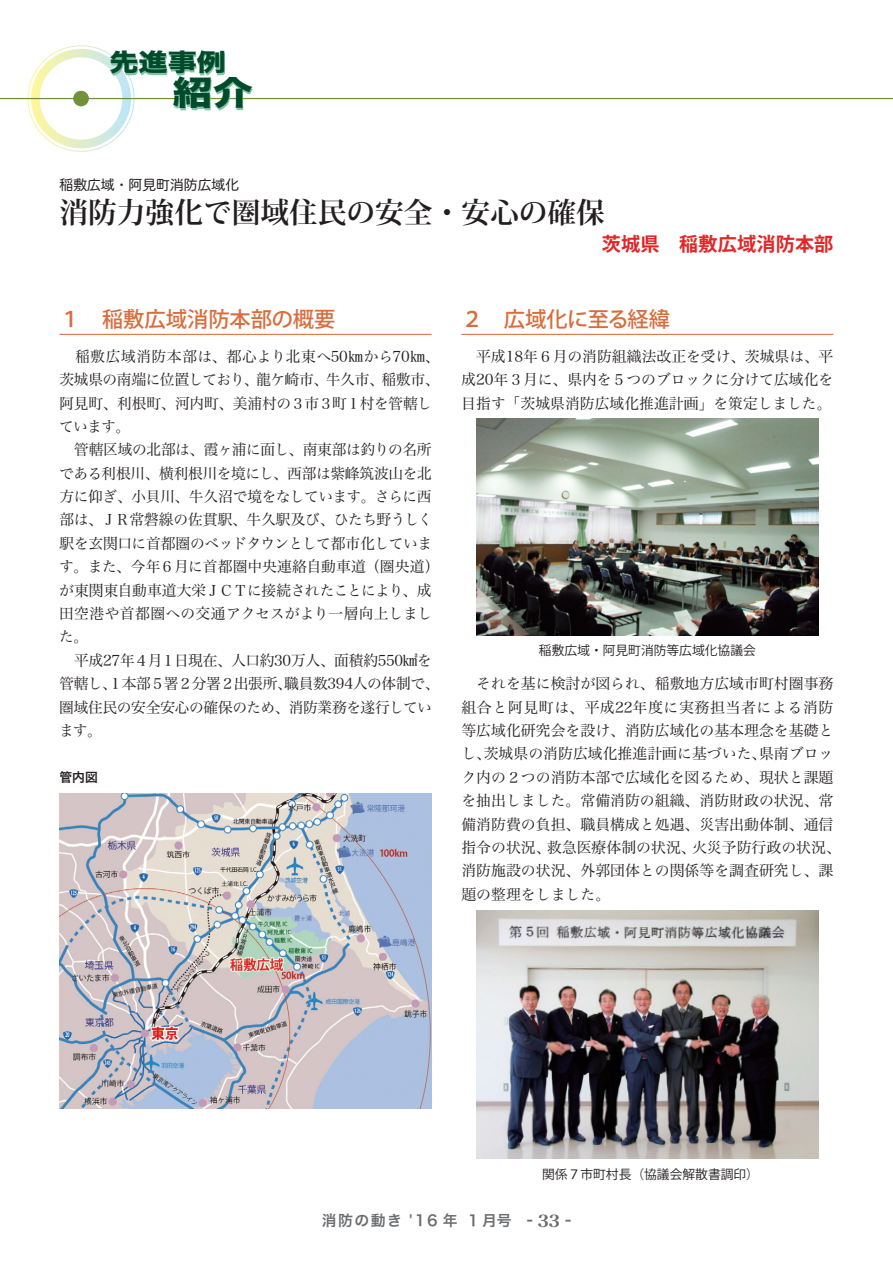
<style>
.page{position:relative;width:893px;height:1263px;background:#fff}
.page>*{position:absolute;margin:0;border:0;box-sizing:border-box;transform-origin:0 0}
.t1{font:33.3px "Hira Kaku Std N W8";color:#004c2a;scale:1.21 1}
.t2{font:700 28.65px "Koz Min Pro";color:#231f20}
.t3{font:24.15px "Hira Kaku Std N W8";color:#004c2a;scale:1.21 1}
.t4{font:500 21.3px "Koz Go Pro";color:#d96d3c}
.t5{font:500 21.3px "Koz Go Pro";letter-spacing:-.02em;color:#d96d3c}
.t6{font:700 19.2px "Koz Go Pro";letter-spacing:.01em;color:#e22526}
.t7{font:14.85px/23.4px "Hira Min Pro N W3";letter-spacing:-.005em;color:#231f20}
.t8{font:14.85px "Hira Kaku Pro W6";letter-spacing:.1em;color:#6c6d70}
.t9{font:13.8px "Hira Maru Pro W4";color:#231f20}
.t10{font:12.75px "Koz Go Pro";color:#231f20}
.t11{font:12.75px "Hira Kaku Pro N W6";color:#231f20}
.s1{font-family:"Century Old Style Std";font-weight:700;font-size:16.95px}
</style>
<div class="page">
<hr style="left:461px;top:334px;width:372px;height:1px;background:#d96d3c">
<hr style="left:60px;top:334px;width:372px;height:1px;background:#d96d3c">
<img style="left:60px;top:793px;width:372px;height:315px">
<img style="left:476px;top:419px;width:343px;height:217px">
<img style="left:476px;top:910px;width:343px;height:249px">
<hr style="left:0;top:98px;width:893px;height:1px;background:#71923b">
<svg style="left:27px;top:45px;width:226px;height:107px"></svg>
<h3 class="t3" style="left:109px;top:49px;width:98px">先進事例</h3>
<h1 class="t1" style="left:173px;top:74px;width:68px">紹介</h1>
<p class="t9" style="left:60px;top:173px;width:181px">稲敷広域・阿見町消防広域化</p>
<h2 class="t2" style="left:60px;top:192px;width:547px">消防力強化で圏域住民の安全・安心の確保</h2>
<p class="t6" style="left:602px;top:231px;width:233px">茨城県　稲敷広域消防本部</p>
<h3 class="t4" style="left:60px;top:306px;width:277px">１　稲敷広域消防本部の概要</h3>
<h3 class="t5" style="left:461px;top:306px;width:210px">２　広域化に至る経緯</h3>
<p class="t7" style="left:59px;top:343px;width:382px">　稲敷広域消防本部は、都心より北東へ50㎞から70㎞、茨城県の南端に位置しており、龍ケ崎市、牛久市、稲敷市、阿見町、利根町、河内町、美浦村の３市３町１村を管轄しています。<br>　管轄区域の北部は、霞ヶ浦に面し、南東部は釣りの名所である利根川、横利根川を境にし、西部は紫峰筑波山を北方に仰ぎ、小貝川、牛久沼で境をなしています。さらに西部は、ＪＲ常磐線の佐貫駅、牛久駅及び、ひたち野うしく駅を玄関口に首都圏のベッドタウンとして都市化しています。また、今年６月に首都圏中央連絡自動車道（圏央道）が東関東自動車道大栄ＪＣＴに接続されたことにより、成田空港や首都圏への交通アクセスがより一層向上しました。<br>　平成27年４月１日現在、人口約30万人、面積約550㎢を管轄し、１本部５署２分署２出張所、職員数394人の体制で、圏域住民の安全安心の確保のため、消防業務を遂行しています。</p>
<p class="t7" style="left:461px;top:343px;width:374px;text-align:justify">　平成18年６月の消防組織法改正を受け、茨城県は、平成20年３月に、県内を５つのブロックに分けて広域化を目指す「茨城県消防広域化推進計画」を策定しました。</p>
<p class="t10" style="left:539px;top:642px;width:218px">稲敷広域・阿見町消防等広域化協議会</p>
<p class="t7" style="left:461px;top:671px;width:381px">　それを基に検討が図られ、稲敷地方広域市町村圏事務組合と阿見町は、平成22年度に実務担当者による消防等広域化研究会を設け、消防広域化の基本理念を基礎とし、茨城県の消防広域化推進計画に基づいた、県南ブロック内の２つの消防本部で広域化を図るため、現状と課題を抽出しました。常備消防の組織、消防財政の状況、常備消防費の負担、職員構成と処遇、災害出動体制、通信指令の状況、救急医療体制の状況、火災予防行政の状況、消防施設の状況、外郭団体との関係等を調査研究し、課題の整理をしました。</p>
<p class="t11" style="left:60px;top:765px;width:40px">管内図</p>
<p class="t10" style="left:542px;top:1165px;width:218px">関係７市町村長（協議会解散書調印）</p>
<p class="t8" style="left:322px;top:1207px;width:251px">消防の動き '16 年 １月号 - <span class="s1">33</span> -</p>
</div>
